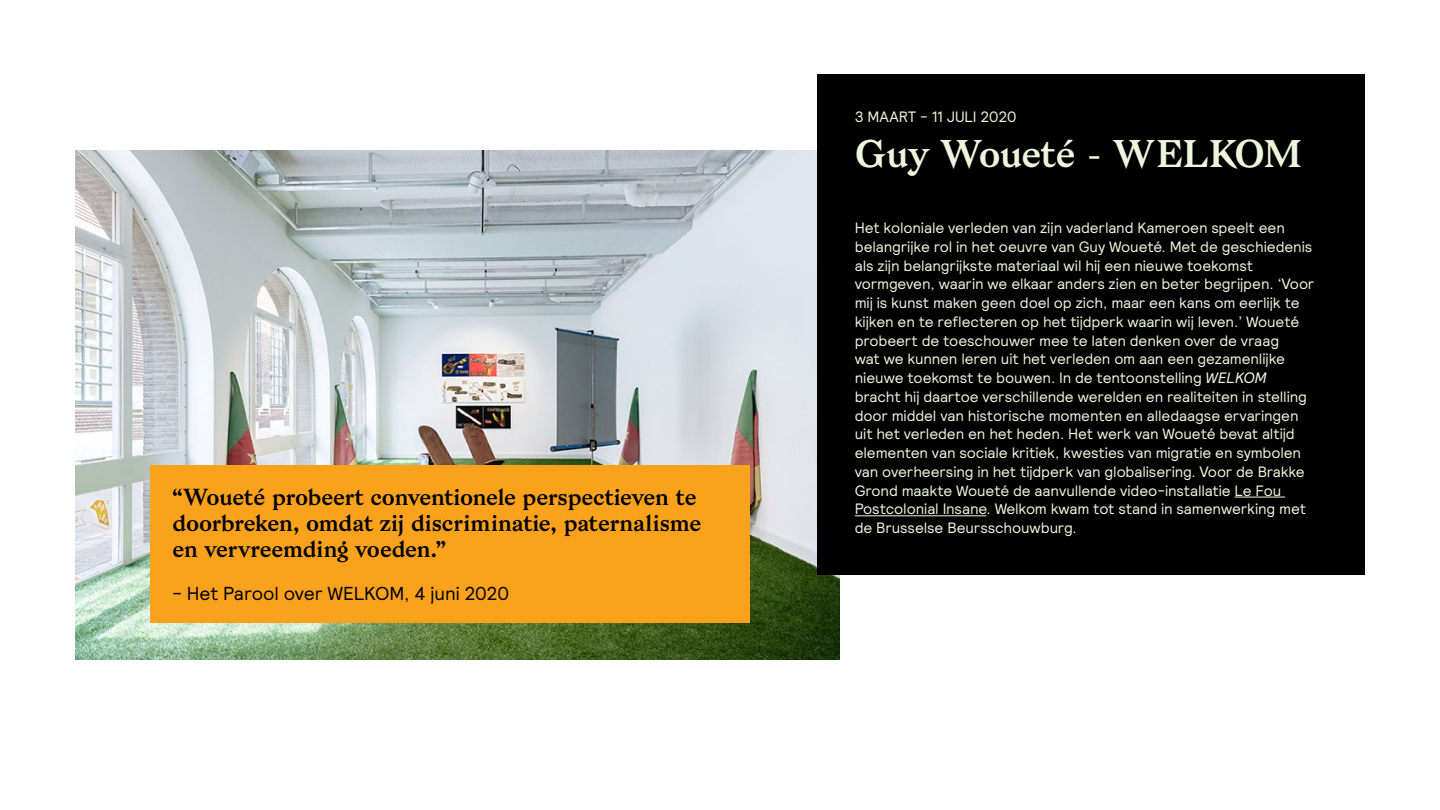
<style>
.page{position:relative;width:1440px;height:810px;background:#fff}
.page>*{position:absolute;margin:0;border:0;box-sizing:border-box;transform-origin:0 0}
.t1{font:37.5px "Bagnard";letter-spacing:-.01em;color:#eff5dc}
.t2{font:22.5px/26.2px "Bagnard";letter-spacing:-.005em;color:#000}
.t3{font:18.75px "Relative";letter-spacing:-.015em;color:#000}
.t4{font:15px/18.8px "Relative";letter-spacing:-.01em;color:#eff5dc}
.s1{font-style:italic}
</style>
<div class="page">
<img style="left:75px;top:150px;width:765px;height:510px">
<div style="left:150px;top:465px;width:600px;height:157px;background:#faa21b"></div>
<div style="left:817px;top:74px;width:548px;height:500px;background:#000"></div>
<hr style="left:1235px;top:497px;width:50px;height:1px;background:#eff5dc">
<hr style="left:855px;top:515px;width:132px;height:1px;background:#eff5dc">
<h2 class="t2" style="left:172px;top:484px;width:530px">“Woueté probeert conventionele perspectieven te doorbreken, omdat zij discriminatie, paternalisme en vervreemding voeden.”</h2>
<p class="t3" style="left:172px;top:581px;width:338px">- Het Parool over WELKOM, 4 juni 2020</p>
<p class="t4" style="left:855px;top:107px;width:163px">3 MAART - 11 JULI 2020</p>
<h1 class="t1" style="left:855px;top:131px;width:449px">Guy Woueté - WELKOM</h1>
<p class="t4" style="left:855px;top:218px;width:461px">Het koloniale verleden van zijn vaderland Kameroen speelt een belangrijke rol in het oeuvre van Guy Woueté. Met de geschiedenis als zijn belangrijkste materiaal wil hij een nieuwe toekomst vormgeven, waarin we elkaar anders zien en beter begrijpen. ‘Voor mij is kunst maken geen doel op zich, maar een kans om eerlijk te kijken en te reflecteren op het tijdperk waarin wij leven.’ Woueté probeert de toeschouwer mee te laten denken over de vraag<br>wat we kunnen leren uit het verleden om aan een gezamenlijke nieuwe toekomst te bouwen. In de tentoonstelling <span class="s1">WELKOM </span>bracht hij daartoe verschillende werelden en realiteiten in stelling door middel van historische momenten en alledaagse ervaringen uit het verleden en het heden. Het werk van Woueté bevat altijd elementen van sociale kritiek, kwesties van migratie en symbolen van overheersing in het tijdperk van globalisering. Voor de Brakke Grond maakte Woueté de aanvullende video-installatie Le Fou Postcolonial Insane. Welkom kwam tot stand in samenwerking met de Brusselse Beursschouwburg.</p>
</div>
